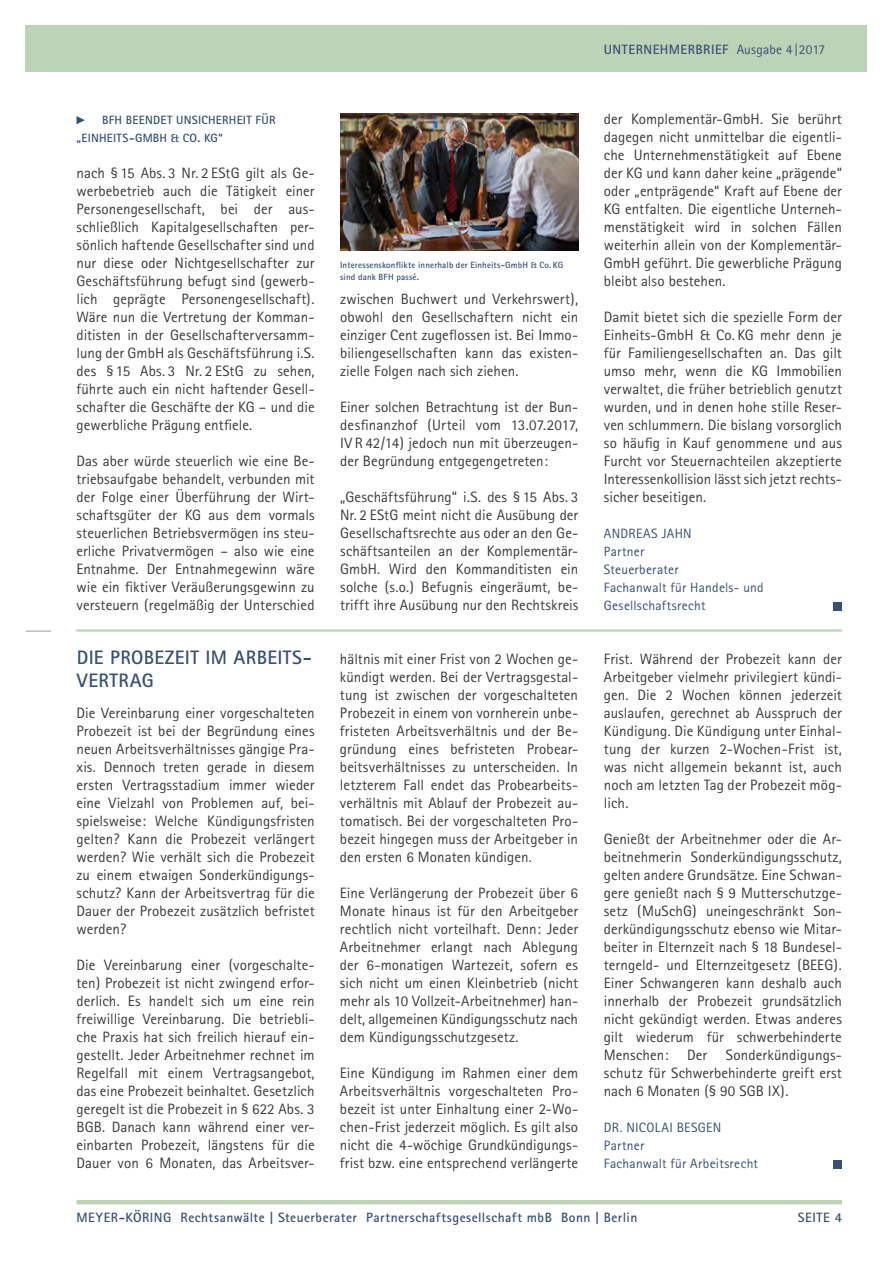
<style>
.page{position:relative;width:893px;height:1263px;background:#fff}
.page>*{position:absolute;margin:0;border:0;box-sizing:border-box;transform-origin:0 0}
.t1{font:700 19.5px/22.5px "Rotis Sans Serif";letter-spacing:.015em;color:#395072}
.t2{font:15px/18px "Rotis Sans Serif";letter-spacing:.005em;color:#3b3b3a;text-align:justify}
.t3{font:13.5px/18px "Rotis Sans Serif";letter-spacing:.02em;color:#395072}
.t4{font:700 13.5px "Rotis Sans Serif";letter-spacing:.035em;color:#395072}
.t5{font:700 12px/18px "Rotis Sans Serif";letter-spacing:.02em;color:#395072}
.t6{font:700 9px/12px "Rotis Sans Serif";letter-spacing:.015em;color:#395072}
.s1{font-weight:400}
</style>
<div class="page">
<div style="left:26px;top:26px;width:841px;height:46px;background:#bdd3b7"></div>
<hr style="left:77px;top:1200px;width:765px;height:4px;background:#bdd3b7">
<hr style="left:76px;top:629px;width:766px;height:3px;background:#bdd3b7">
<svg style="left:26px;top:631px;width:25px;height:1px"></svg>
<img style="left:340px;top:114px;width:238px;height:136px">
<div style="left:834px;top:602px;width:8px;height:8px;background:#395072"></div>
<div style="left:834px;top:1160px;width:8px;height:8px;background:#395072"></div>
<svg style="left:77px;top:116px;width:8px;height:8px"></svg>
<p class="t5" style="left:77px;top:111px;width:200px;text-indent:26px">BFH BEENDET UNSICHERHEIT FÜR „EINHEITS-GMBH &amp; CO. KG“</p>
<p class="t2" style="left:77px;top:164px;width:240px">nach § 15 Abs. 3 Nr. 2 EStG gilt als Ge&shy;werbebetrieb auch die Tätigkeit einer Personengesellschaft, bei der aus&shy;schließlich Kapitalgesellschaften per&shy;sönlich haftende Gesellschafter sind und nur diese oder Nichtgesellschafter zur Geschäftsführung befugt sind (gewerb&shy;lich geprägte Personengesellschaft).<br>Wäre nun die Vertretung der Komman&shy;ditisten in der Gesellschafterversamm&shy;lung der GmbH als Geschäftsführung i.S. des § 15 Abs. 3 Nr. 2 EStG zu sehen, führte auch ein nicht haftender Gesell&shy;schafter die Geschäfte der KG – und die gewerbliche Prägung entfiele.</p>
<p class="t2" style="left:77px;top:452px;width:240px">Das aber würde steuerlich wie eine Be&shy;triebsaufgabe behandelt, verbunden mit der Folge einer Überführung der Wirt&shy;schaftsgüter der KG aus dem vormals steuerlichen Betriebsvermögen ins steu&shy;erliche Privatvermögen – also wie eine Entnahme. Der Entnahmegewinn wäre wie ein fiktiver Veräußerungsgewinn zu versteuern (regelmäßig der Unterschied</p>
<h1 class="t1" style="left:77px;top:646px;width:236px">DIE PROBEZEIT IM ARBEITS-<br>VERTRAG</h1>
<p class="t2" style="left:77px;top:704px;width:240px">Die Vereinbarung einer vorgeschalteten Probezeit ist bei der Begründung eines neuen Arbeitsverhältnisses gängige Pra&shy;xis. Dennoch treten gerade in diesem ersten Vertragsstadium immer wieder eine Vielzahl von Problemen auf, bei&shy;spielsweise: Welche Kündigungsfristen gelten? Kann die Probezeit verlängert werden? Wie verhält sich die Probezeit zu einem etwaigen Sonderkündigungs&shy;schutz? Kann der Arbeitsvertrag für die Dauer der Probezeit zusätzlich befristet werden?</p>
<p class="t2" style="left:77px;top:956px;width:240px">Die Vereinbarung einer (vorgeschalte&shy;ten) Probezeit ist nicht zwingend erfor&shy;derlich. Es handelt sich um eine rein freiwillige Vereinbarung. Die betriebli&shy;che Praxis hat sich freilich hierauf ein&shy;gestellt. Jeder Arbeitnehmer rechnet im Regelfall mit einem Vertragsangebot, das eine Probezeit beinhaltet. Gesetzlich geregelt ist die Probezeit in § 622 Abs. 3<br>BGB. Danach kann während einer ver&shy;einbarten Probezeit, längstens für die Dauer von 6 Monaten, das Arbeitsver-</p>
<p class="t6" style="left:340px;top:258px;width:225px">Interessenskonflikte innerhalb der Einheits-GmbH &amp; Co. KG sind dank BFH passé.</p>
<p class="t2" style="left:340px;top:290px;width:240px">zwischen Buchwert und Verkehrswert), obwohl den Gesellschaftern nicht ein einziger Cent zugeflossen ist. Bei Immo&shy;biliengesellschaften kann das existen&shy;zielle Folgen nach sich ziehen.</p>
<p class="t2" style="left:340px;top:398px;width:240px">Einer solchen Betrachtung ist der Bun&shy;desfinanzhof (Urteil vom 13.07.2017, IV R 42/14) jedoch nun mit überzeugen&shy;der Begründung entgegengetreten:</p>
<p class="t2" style="left:340px;top:488px;width:240px">„Geschäftsführung“ i.S. des § 15 Abs. 3<br>Nr. 2 EStG meint nicht die Ausübung der Gesellschaftsrechte aus oder an den Ge&shy;schäftsanteilen an der Komplementär-GmbH. Wird den Kommanditisten ein solche (s.o.) Befugnis eingeräumt, be&shy;trifft ihre Ausübung nur den Rechtskreis</p>
<p class="t2" style="left:340px;top:650px;width:240px">hältnis mit einer Frist von 2 Wochen ge&shy;kündigt werden. Bei der Vertragsgestal&shy;tung ist zwischen der vorgeschalteten Probezeit in einem von vornherein unbe&shy;fristeten Arbeitsverhältnis und der Be&shy;gründung eines befristeten Probear&shy;beitsverhältnisses zu unterscheiden. In letzterem Fall endet das Probearbeits&shy;verhältnis mit Ablauf der Probezeit au&shy;tomatisch. Bei der vorgeschalteten Pro&shy;bezeit hingegen muss der Arbeitgeber in den ersten 6 Monaten kündigen.</p>
<p class="t2" style="left:340px;top:884px;width:240px">Eine Verlängerung der Probezeit über 6<br>Monate hinaus ist für den Arbeitgeber rechtlich nicht vorteilhaft. Denn: Jeder Arbeitnehmer erlangt nach Ablegung der 6-monatigen Wartezeit, sofern es sich nicht um einen Kleinbetrieb (nicht mehr als 10 Vollzeit-Arbeitnehmer) han&shy;delt, allgemeinen Kündigungsschutz nach dem Kündigungsschutzgesetz.</p>
<p class="t2" style="left:340px;top:1064px;width:240px">Eine Kündigung im Rahmen einer dem Arbeitsverhältnis vorgeschalteten Pro&shy;bezeit ist unter Einhaltung einer 2-Wo&shy;chen-Frist jederzeit möglich. Es gilt also nicht die 4-wöchige Grundkündigungs&shy;frist bzw. eine entsprechend verlängerte</p>
<p class="t4" style="left:604px;top:41px;width:223px">UNTERNEHMERBRIEF <span class="s1">Ausgabe 4|2017</span></p>
<p class="t2" style="left:604px;top:110px;width:240px">der Komplementär-GmbH. Sie berührt dagegen nicht unmittelbar die eigentli&shy;che Unternehmenstätigkeit auf Ebene der KG und kann daher keine „prägende“ oder „entprägende“ Kraft auf Ebene der KG entfalten. Die eigentliche Unterneh&shy;menstätigkeit wird in solchen Fällen weiterhin allein von der Komplementär-GmbH geführt. Die gewerbliche Prägung bleibt also bestehen.</p>
<p class="t2" style="left:604px;top:308px;width:240px">Damit bietet sich die spezielle Form der Einheits-GmbH &amp; Co. KG mehr denn je für Familiengesellschaften an. Das gilt umso mehr, wenn die KG Immobilien verwaltet, die früher betrieblich genutzt wurden, und in denen hohe stille Reser&shy;ven schlummern. Die bislang vorsorglich so häufig in Kauf genommene und aus Furcht vor Steuernachteilen akzeptierte Interessenkollision lässt sich jetzt rechts&shy;sicher beseitigen.</p>
<p class="t3" style="left:604px;top:525px;width:161px">ANDREAS JAHN<br>Partner<br>Steuerberater<br>Fachanwalt für Handels- und<br>Gesellschaftsrecht</p>
<p class="t2" style="left:604px;top:650px;width:240px">Frist. Während der Probezeit kann der Arbeitgeber vielmehr privilegiert kündi&shy;gen. Die 2 Wochen können jederzeit auslaufen, gerechnet ab Ausspruch der Kündigung. Die Kündigung unter Einhal&shy;tung der kurzen 2-Wochen-Frist ist, was nicht allgemein bekannt ist, auch noch am letzten Tag der Probezeit mög&shy;lich.</p>
<p class="t2" style="left:604px;top:830px;width:240px">Genießt der Arbeitnehmer oder die Ar&shy;beitnehmerin Sonderkündigungsschutz, gelten andere Grundsätze. Eine Schwan&shy;gere genießt nach § 9 Mutterschutzge&shy;setz (MuSchG) uneingeschränkt Son&shy;derkündigungsschutz ebenso wie Mitar&shy;beiter in Elternzeit nach § 18 Bundesel&shy;terngeld- und Elternzeitgesetz (BEEG).<br>Einer Schwangeren kann deshalb auch innerhalb der Probezeit grundsätzlich nicht gekündigt werden. Etwas anderes gilt wiederum für schwerbehinderte Menschen: Der Sonderkündigungs&shy;schutz für Schwerbehinderte greift erst nach 6 Monaten (§ 90 SGB IX).</p>
<p class="t3" style="left:604px;top:1119px;width:156px">DR. NICOLAI BESGEN<br>Partner<br>Fachanwalt für Arbeitsrecht</p>
<p class="t4" style="left:77px;top:1209px;width:562px">MEYER-KÖRING Rechtsanwälte | Steuerberater Partnerschaftsgesellschaft mbB Bonn | Berlin</p>
<p class="t4" style="left:798px;top:1209px;width:46px">SEITE 4</p>
</div>
